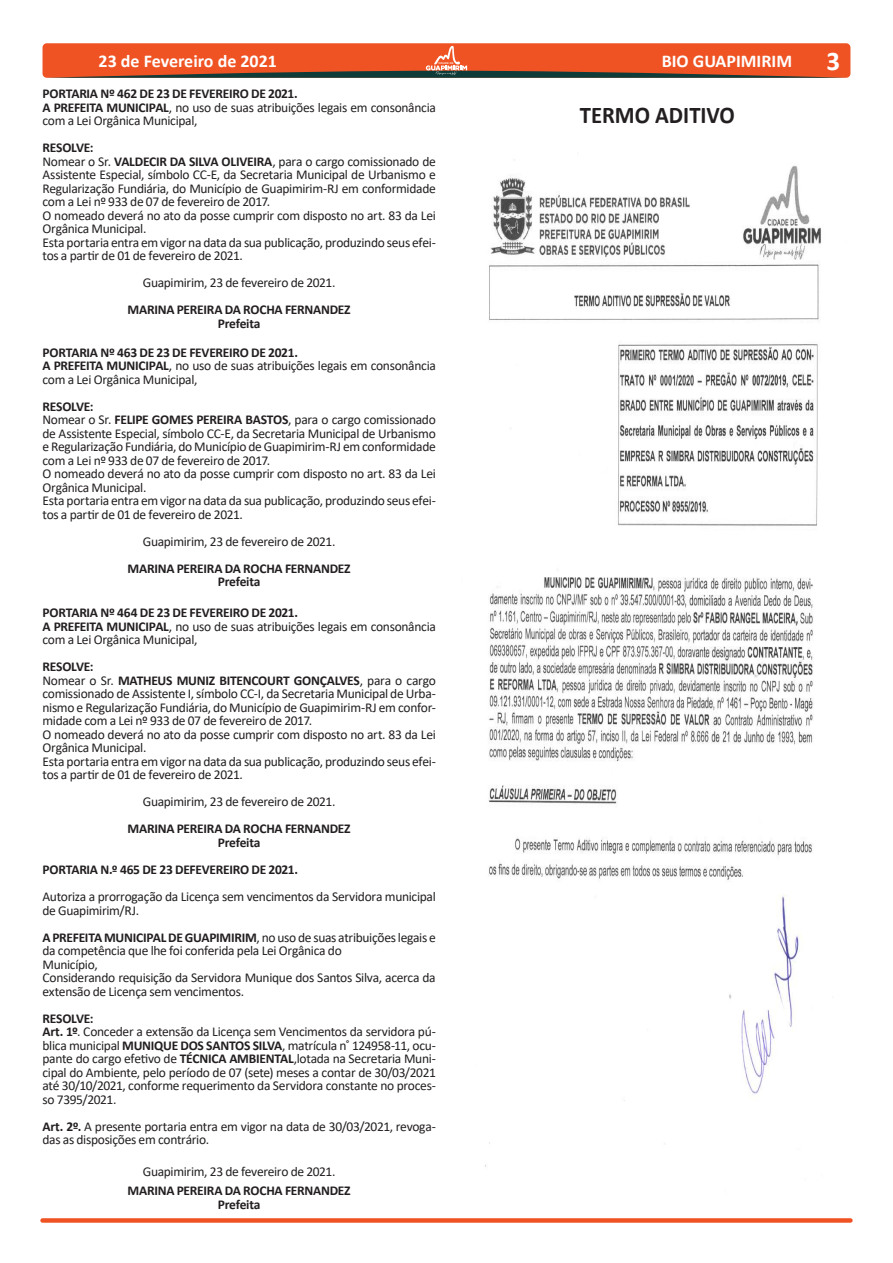
<style>
.page{position:relative;width:893px;height:1263px;background:#fff}
.page>*{position:absolute;margin:0;border:0;box-sizing:border-box;transform-origin:0 0}
.t1{font:700 27px "Calibri";color:#fff}
.t2{font:700 24px "Calibri";color:#231f20;scale:.95 1}
.t3{font:700 18px "Calibri";color:#fff}
.Padrão_Oficial{font:13.5px/13.5px "Calibri";letter-spacing:-.025em;color:#231f20}
.Padrão_Oficial-2{font:700 13.5px "Calibri";letter-spacing:-.02em;color:#231f20}
.t4{font:500 2.55px "Gotham";color:#fff}
.s1{font-weight:700}
</style>
<div class="page">
<img style="left:485px;top:159px;width:336px;height:1008px">
<div style="left:43px;top:43px;width:807px;height:35px;background:#f05323;border-radius:4px"></div>
<svg style="left:46px;top:46px;width:800px;height:32px"></svg>
<div style="left:43px;top:1218px;width:807px;height:5px;background:#f05323"></div>
<h3 class="t3" style="left:99px;top:48px;width:180px">23 de Fevereiro de 2021</h3>
<p class="t4" style="left:438px;top:62px;width:17px">CIDADE DE</p>
<h3 class="t3" style="left:662px;top:48px;width:132px">BIO GUAPIMIRIM</h3>
<h1 class="t1" style="left:826px;top:42px;width:15px">3</h1>
<p class="Padrão_Oficial-2" style="left:43px;top:84px;width:257px">PORTARIA Nº 462 DE 23 DE FEVEREIRO DE 2021.</p>
<p class="Padrão_Oficial" style="left:43px;top:100px;width:395px"><span class="s1">A PREFEITA MUNICIPAL</span>, no uso de suas atribuições legais em consonância com a Lei Orgânica Municipal,</p>
<p class="Padrão_Oficial-2" style="left:43px;top:138px;width:52px">RESOLVE:</p>
<p class="Padrão_Oficial" style="left:43px;top:154px;width:395px;text-align:justify">Nomear o Sr. <span class="s1">VALDECIR DA SILVA OLIVEIRA</span>, para o cargo comissionado de Assistente Especial, símbolo CC-E, da Secretaria Municipal de Urbanismo e Regularização Fundiária, do Município de Guapimirim-RJ em conformidade com a Lei nº 933 de 07 de fevereiro de 2017.</p>
<p class="Padrão_Oficial" style="left:43px;top:208px;width:395px">O nomeado deverá no ato da posse cumprir com disposto no art. 83 da Lei<br>Orgânica Municipal.</p>
<p class="Padrão_Oficial" style="left:43px;top:235px;width:395px">Esta portaria entra em vigor na data da sua publicação, produzindo seus efei&shy;tos a partir de 01 de fevereiro de 2021.</p>
<p class="Padrão_Oficial" style="left:143px;top:276px;width:194px">Guapimirim, 23 de fevereiro de 2021.</p>
<p class="Padrão_Oficial-2" style="left:128px;top:300px;width:225px">MARINA PEREIRA DA ROCHA FERNANDEZ</p>
<p class="Padrão_Oficial-2" style="left:218px;top:314px;width:44px">Prefeita</p>
<p class="Padrão_Oficial-2" style="left:43px;top:343px;width:257px">PORTARIA Nº 463 DE 23 DE FEVEREIRO DE 2021.</p>
<p class="Padrão_Oficial" style="left:43px;top:359px;width:395px"><span class="s1">A PREFEITA MUNICIPAL</span>, no uso de suas atribuições legais em consonância com a Lei Orgânica Municipal,</p>
<p class="Padrão_Oficial-2" style="left:43px;top:397px;width:52px">RESOLVE:</p>
<p class="Padrão_Oficial" style="left:43px;top:413px;width:395px;text-align:justify">Nomear o Sr. <span class="s1">FELIPE GOMES PEREIRA BASTOS</span>, para o cargo comissionado de Assistente Especial, símbolo CC-E, da Secretaria Municipal de Urbanismo e Regularização Fundiária, do Município de Guapimirim-RJ em conformidade com a Lei nº 933 de 07 de fevereiro de 2017.</p>
<p class="Padrão_Oficial" style="left:43px;top:467px;width:395px">O nomeado deverá no ato da posse cumprir com disposto no art. 83 da Lei<br>Orgânica Municipal.</p>
<p class="Padrão_Oficial" style="left:43px;top:494px;width:395px">Esta portaria entra em vigor na data da sua publicação, produzindo seus efei&shy;tos a partir de 01 de fevereiro de 2021.</p>
<p class="Padrão_Oficial" style="left:143px;top:534px;width:194px">Guapimirim, 23 de fevereiro de 2021.</p>
<p class="Padrão_Oficial-2" style="left:128px;top:559px;width:225px">MARINA PEREIRA DA ROCHA FERNANDEZ</p>
<p class="Padrão_Oficial-2" style="left:218px;top:572px;width:44px">Prefeita</p>
<p class="Padrão_Oficial-2" style="left:43px;top:603px;width:257px">PORTARIA Nº 464 DE 23 DE FEVEREIRO DE 2021.</p>
<p class="Padrão_Oficial" style="left:43px;top:619px;width:395px"><span class="s1">A PREFEITA MUNICIPAL</span>, no uso de suas atribuições legais em consonância com a Lei Orgânica Municipal,</p>
<p class="Padrão_Oficial-2" style="left:43px;top:657px;width:52px">RESOLVE:</p>
<p class="Padrão_Oficial" style="left:43px;top:673px;width:395px;text-align:justify">Nomear o Sr. <span class="s1">MATHEUS MUNIZ BITENCOURT GONÇALVES</span>, para o cargo comissionado de Assistente I, símbolo CC-I, da Secretaria Municipal de Urba&shy;nismo e Regularização Fundiária, do Município de Guapimirim-RJ em confor&shy;midade com a Lei nº 933 de 07 de fevereiro de 2017.</p>
<p class="Padrão_Oficial" style="left:43px;top:727px;width:395px">O nomeado deverá no ato da posse cumprir com disposto no art. 83 da Lei<br>Orgânica Municipal.</p>
<p class="Padrão_Oficial" style="left:43px;top:754px;width:395px">Esta portaria entra em vigor na data da sua publicação, produzindo seus efei&shy;tos a partir de 01 de fevereiro de 2021.</p>
<p class="Padrão_Oficial" style="left:143px;top:795px;width:194px">Guapimirim, 23 de fevereiro de 2021.</p>
<p class="Padrão_Oficial-2" style="left:128px;top:819px;width:225px">MARINA PEREIRA DA ROCHA FERNANDEZ</p>
<p class="Padrão_Oficial-2" style="left:218px;top:833px;width:44px">Prefeita</p>
<p class="Padrão_Oficial-2" style="left:43px;top:860px;width:257px">PORTARIA N.º 465 DE 23 DEFEVEREIRO DE 2021.</p>
<p class="Padrão_Oficial" style="left:43px;top:890px;width:395px">Autoriza a prorrogação da Licença sem vencimentos da Servidora municipal de Guapimirim/RJ.</p>
<p class="Padrão_Oficial" style="left:43px;top:930px;width:395px"><span class="s1">A PREFEITA MUNICIPAL DE GUAPIMIRIM</span>, no uso de suas atribuições legais e da competência que lhe foi conferida pela Lei Orgânica do</p>
<p class="Padrão_Oficial" style="left:43px;top:957px;width:57px">Município,</p>
<p class="Padrão_Oficial" style="left:43px;top:971px;width:395px">Considerando requisição da Servidora Munique dos Santos Silva, acerca da extensão de Licença sem vencimentos.</p>
<p class="Padrão_Oficial-2" style="left:43px;top:1009px;width:52px">RESOLVE:</p>
<p class="Padrão_Oficial" style="left:43px;top:1025px;width:395px;text-align:justify"><span class="s1">Art. 1º</span>. Conceder a extensão da Licença sem Vencimentos da servidora pú&shy;blica municipal <span class="s1">MUNIQUE DOS SANTOS SILVA</span>, matrícula n˚ 124958-11, ocu&shy;pante do cargo efetivo de <span class="s1">TÉCNICA AMBIENTAL</span>,lotada na Secretaria Muni&shy;cipal do Ambiente, pelo período de 07 (sete) meses a contar de 30/03/2021 até 30/10/2021, conforme requerimento da Servidora constante no proces&shy;so 7395/2021.</p>
<p class="Padrão_Oficial" style="left:43px;top:1119px;width:395px"><span class="s1">Art. 2º.</span> A presente portaria entra em vigor na data de 30/03/2021, revoga&shy;das as disposições em contrário.</p>
<p class="Padrão_Oficial" style="left:143px;top:1164px;width:194px">Guapimirim, 23 de fevereiro de 2021.</p>
<p class="Padrão_Oficial-2" style="left:128px;top:1181px;width:225px">MARINA PEREIRA DA ROCHA FERNANDEZ</p>
<p class="Padrão_Oficial-2" style="left:218px;top:1195px;width:44px">Prefeita</p>
<p class="t2" style="left:580px;top:98px;width:165px">TERMO ADITIVO</p>
</div>
